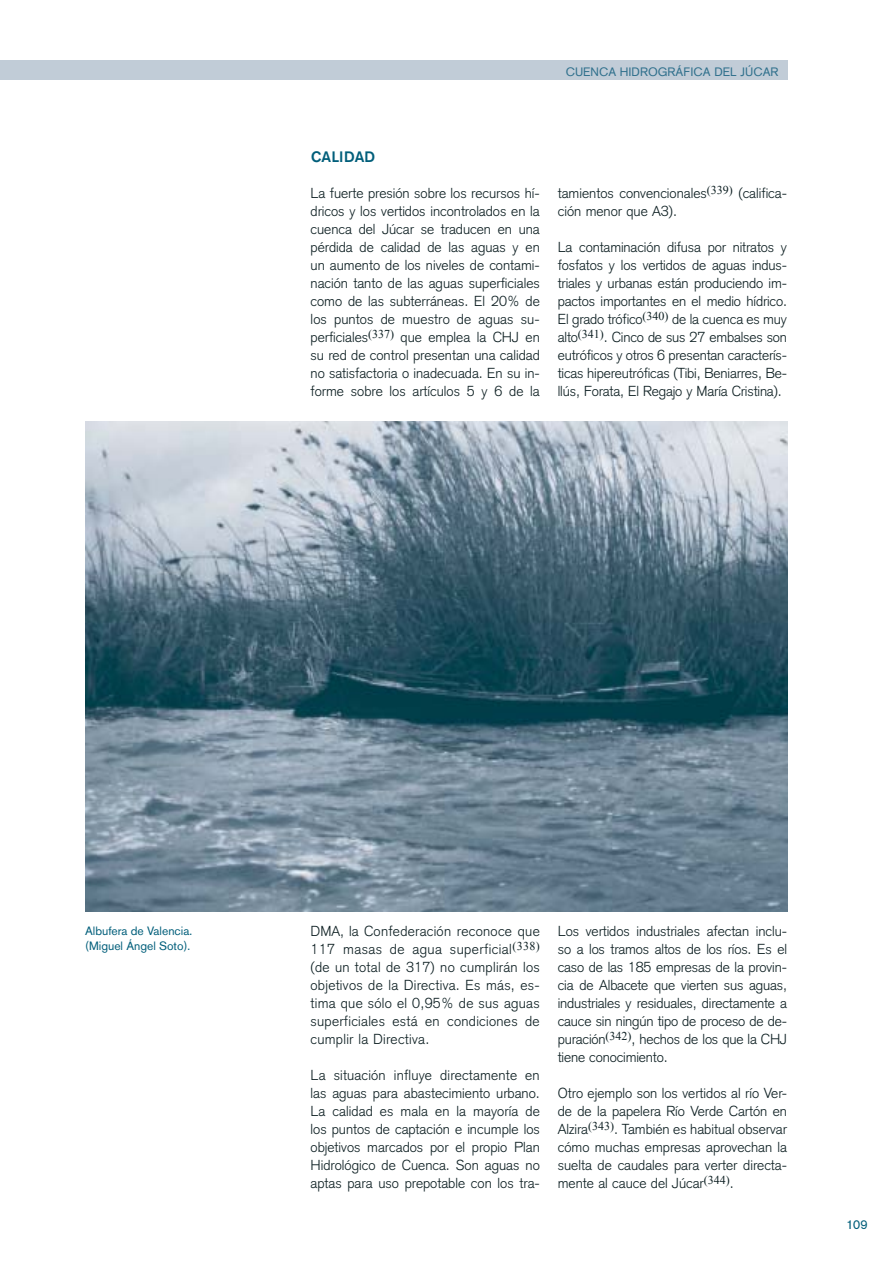
<style>
.page{position:relative;width:893px;height:1263px;background:#fff}
.page>*{position:absolute;margin:0;border:0;box-sizing:border-box;transform-origin:0 0}
.t1{font:500 15px "Akzidenz Grotesk BQ";letter-spacing:.01em;color:#005e7a}
.t2{font:300 14.25px/18px "Akzidenz Grotesk";color:#0d1f22;text-align:justify}
.t3{font:12.75px "Akzidenz Grotesk";color:#005e7a}
.t4{font:12px/15px "Akzidenz Grotesk BQ";color:#005e7a}
.t5{font:12px "Akzidenz Grotesk";color:#31718d}
</style>
<div class="page">
<div style="left:0;top:60px;width:787px;height:19px;background:#c1ccd7"></div>
<img style="left:85px;top:421px;width:702px;height:491px">
<p class="t5" style="left:565px;top:68px;width:214px">CUENCA HIDROGRÁFICA DEL JÚCAR</p>
<p class="t1" style="left:311px;top:152px;width:66px">CALIDAD</p>
<p class="t2" style="left:310px;top:186px;width:231px">La fuerte presión sobre los recursos hí&shy;dricos y los vertidos incontrolados en la cuenca del Júcar se traducen en una pérdida de calidad de las aguas y en un aumento de los niveles de contami&shy;nación tanto de las aguas superficiales como de las subterráneas. El 20% de los puntos de muestro de aguas su&shy;perficiales<sup>(337)</sup> que emplea la CHJ en su red de control presentan una calidad no satisfactoria o inadecuada. En su in&shy;forme sobre los artículos 5 y 6 de la</p>
<p class="t2" style="left:558px;top:186px;width:231px">tamientos convencionales<sup>(339)</sup> (califica&shy;ción menor que A3).</p>
<p class="t2" style="left:558px;top:240px;width:231px">La contaminación difusa por nitratos y fosfatos y los vertidos de aguas indus&shy;triales y urbanas están produciendo im&shy;pactos importantes en el medio hídrico.<br>El grado trófico<sup>(340)</sup> de la cuenca es muy alto<sup>(341)</sup>. Cinco de sus 27 embalses son eutróficos y otros 6 presentan caracterís&shy;ticas hipereutróficas (Tibi, Beniarres, Be&shy;llús, Forata, El Regajo y María Cristina).</p>
<p class="t4" style="left:85px;top:924px;width:109px">Albufera de Valencia. (Miguel Ángel Soto).</p>
<p class="t2" style="left:310px;top:924px;width:231px">DMA, la Confederación reconoce que 117 masas de agua superficial<sup>(338) </sup>(de un total de 317) no cumplirán los objetivos de la Directiva. Es más, es&shy;tima que sólo el 0,95% de sus aguas superficiales está en condiciones de cumplir la Directiva.</p>
<p class="t2" style="left:310px;top:1068px;width:231px">La situación influye directamente en las aguas para abastecimiento urbano.<br>La calidad es mala en la mayoría de los puntos de captación e incumple los objetivos marcados por el propio Plan Hidrológico de Cuenca. Son aguas no aptas para uso prepotable con los tra-</p>
<p class="t2" style="left:558px;top:924px;width:231px">Los vertidos industriales afectan inclu&shy;so a los tramos altos de los ríos. Es el caso de las 185 empresas de la provin&shy;cia de Albacete que vierten sus aguas, industriales y residuales, directamente a cauce sin ningún tipo de proceso de de&shy;puración<sup>(342)</sup>, hechos de los que la CHJ tiene conocimiento.</p>
<p class="t2" style="left:558px;top:1086px;width:231px">Otro ejemplo son los vertidos al río Ver&shy;de de la papelera Río Verde Cartón en Alzira<sup>(343)</sup>. También es habitual observar cómo muchas empresas aprovechan la suelta de caudales para verter directa&shy;mente al cauce del Júcar<sup>(344)</sup>.</p>
<p class="t3" style="left:846px;top:1220px;width:23px">109</p>
</div>
